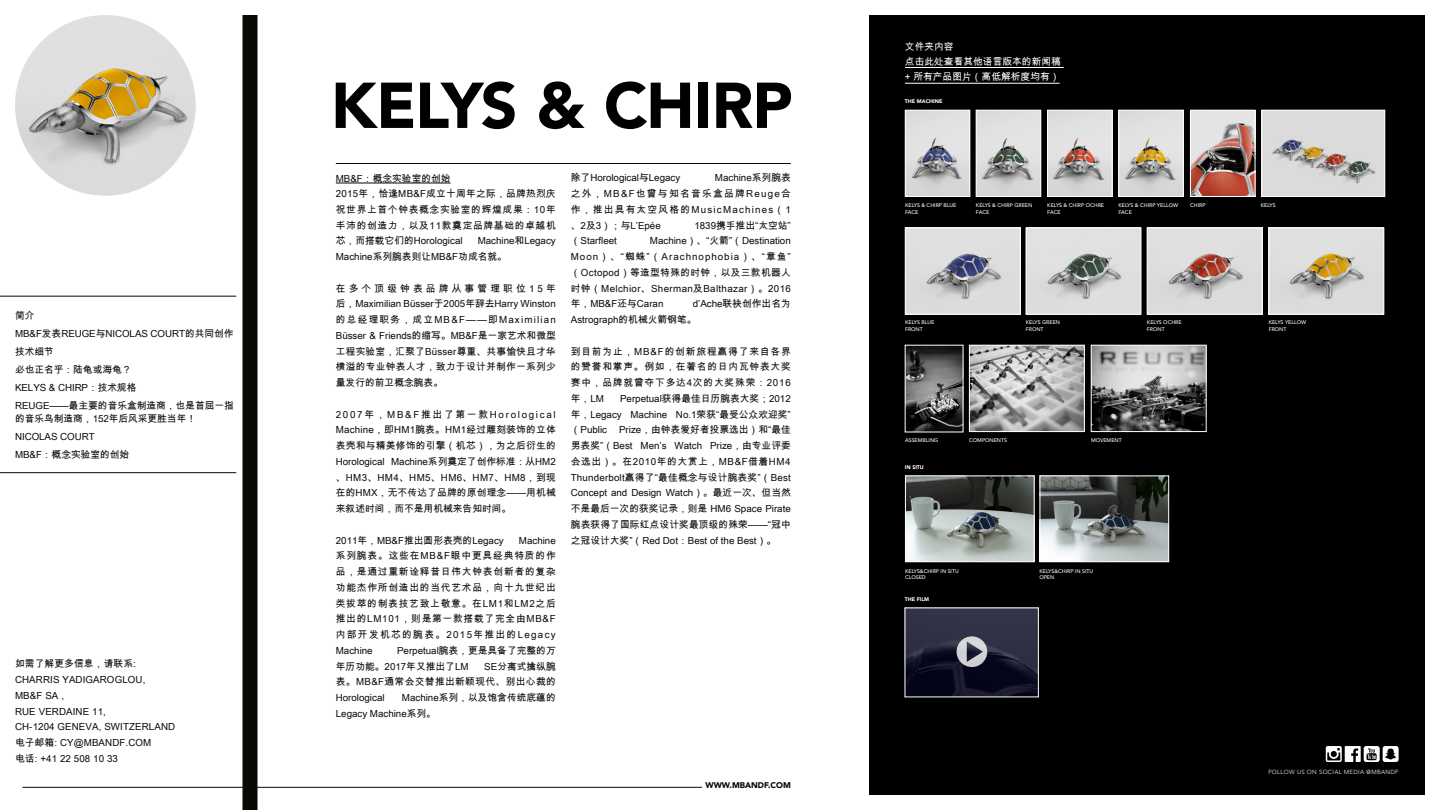
<style>
.page{position:relative;width:1440px;height:810px;background:#fff}
.page>*{position:absolute;margin:0;border:0;box-sizing:border-box;transform-origin:0 0}
.t1{font:900 63.97px "Avenir";letter-spacing:-.02em;color:#000}
.t2{font:9.75px/15.8px "Arial Unicode MS";color:#0b0904;text-align:justify}
.t3{font:9.75px/15.8px "Arial Unicode MS";letter-spacing:.025em;color:#0b0904}
.t4{font:9.75px/14.8px "Arial Unicode MS";color:#fff}
.t5{font:900 8.25px "Avenir";color:#000}
.t6{font:300 6px "Avenir";letter-spacing:.05em;color:#fff}
.t7{font:500 5.25px/6.8px "Avenir LT Std";color:#fff}
.t8{font:900 5.25px "Avenir LT Std";color:#fff}
</style>
<div class="page">
<hr style="left:22px;top:787px;width:680px;height:1px;background:#0b0904">
<hr style="left:336px;top:163px;width:455px;height:1px;background:#0b0904">
<img style="left:15px;top:15px;width:181px;height:181px;border-radius:90px">
<div style="left:242px;top:15px;width:15px;height:795px;background:#0b0904"></div>
<hr style="left:0;top:296px;width:236px;height:1px;background:#0b0904">
<hr style="left:0;top:472px;width:236px;height:1px;background:#0b0904">
<div style="left:869px;top:15px;width:556px;height:780px;background:#000"></div>
<div style="left:1383px;top:746px;width:16px;height:16px;background:#fff;border-radius:3px"></div>
<svg style="left:1385px;top:749px;width:11px;height:10px"></svg>
<svg style="left:1326px;top:746px;width:35px;height:16px"></svg>
<svg style="left:1364px;top:746px;width:16px;height:16px"></svg>
<svg style="left:1367px;top:748px;width:10px;height:12px"></svg>
<hr style="left:336px;top:183px;width:115px;height:1px;background:#0b0904">
<hr style="left:905px;top:67px;width:159px;height:1px;background:#fff">
<hr style="left:905px;top:83px;width:155px;height:1px;background:#fff">
<img style="left:907px;top:610px;width:130px;height:85px">
<svg style="left:957px;top:636px;width:30px;height:31px"></svg>
<img style="left:907px;top:112px;width:61px;height:83px">
<div style="left:905px;top:110px;width:65px;height:87px;border:1px solid #fff"></div>
<img style="left:1042px;top:478px;width:125px;height:82px">
<div style="left:1040px;top:476px;width:129px;height:86px;border:1px solid #fff"></div>
<img style="left:907px;top:478px;width:125px;height:82px">
<div style="left:905px;top:476px;width:129px;height:86px;border:1px solid #fff"></div>
<img style="left:907px;top:230px;width:111px;height:82px">
<div style="left:905px;top:228px;width:115px;height:86px;border:1px solid #fff"></div>
<img style="left:907px;top:347px;width:54px;height:83px">
<img style="left:1028px;top:230px;width:111px;height:82px">
<div style="left:1026px;top:228px;width:115px;height:86px;border:1px solid #fff"></div>
<img style="left:971px;top:347px;width:112px;height:83px">
<div style="left:969px;top:345px;width:116px;height:87px;border:1px solid #fff"></div>
<img style="left:1149px;top:230px;width:111px;height:82px">
<div style="left:1147px;top:228px;width:115px;height:86px;border:1px solid #fff"></div>
<img style="left:1093px;top:347px;width:111px;height:83px">
<div style="left:1091px;top:345px;width:115px;height:87px;border:1px solid #fff"></div>
<img style="left:1271px;top:230px;width:111px;height:82px">
<div style="left:1269px;top:228px;width:115px;height:86px;border:1px solid #fff"></div>
<img style="left:978px;top:112px;width:61px;height:83px">
<div style="left:976px;top:110px;width:65px;height:87px;border:1px solid #fff"></div>
<img style="left:1049px;top:112px;width:61px;height:83px">
<div style="left:1047px;top:110px;width:65px;height:87px;border:1px solid #fff"></div>
<img style="left:1121px;top:112px;width:61px;height:83px">
<div style="left:1119px;top:110px;width:65px;height:87px;border:1px solid #fff"></div>
<img style="left:1192px;top:112px;width:61px;height:83px">
<div style="left:1190px;top:110px;width:65px;height:87px;border:1px solid #fff"></div>
<img style="left:1264px;top:112px;width:119px;height:83px">
<div style="left:1262px;top:110px;width:123px;height:87px;border:1px solid #fff"></div>
<p class="t2" style="left:15px;top:306px;width:220px;line-height:18px;text-align:left">简介<br>MB&amp;F发表REUGE与NICOLAS COURT的共同创作技术细节<br>必也正名乎：陆龟或海龟？<br>KELYS &amp; CHIRP：技术规格<br>REUGE——最主要的音乐盒制造商，也是首屈一指</p>
<p class="t2" style="left:15px;top:410px;width:183px;line-height:18px;text-align:left">的音乐鸟制造商，152年后风采更胜当年！<br>NICOLAS COURT<br>MB&amp;F：概念实验室的创始</p>
<p class="t2" style="left:15px;top:656px;width:162px;text-align:left">如需了解更多信息，请联系:<br>CHARRIS YADIGAROGLOU,<br>MB&amp;F SA ,<br>RUE VERDAINE 11,<br>CH-1204 GENEVA, SWITZERLAND电子邮箱: CY@MBANDF.COM<br>电话: +41 22 508 10 33</p>
<h1 class="t1" style="left:331px;top:51px;width:463px">KELYS &amp; CHIRP</h1>
<p class="t3" style="left:336px;top:170px;width:221px">MB&amp;F：概念实验室的创始<br>2015年，恰逢MB&amp;F成立十周年之际，品牌热烈庆祝世界上首个钟表概念实验室的辉煌成果：10年丰沛的创造力，以及11款奠定品牌基础的卓越机芯，而搭载它们的Horological</p>
<p class="t2" style="left:336px;top:233px;width:221px;text-indent:142px">Machine和Legacy<br>Machine系列腕表则让MB&amp;F功成名就。</p>
<p class="t2" style="left:336px;top:280px;width:222px">在多个顶级钟表品牌从事管理职位15年后，Maximilian Büsser于2005年辞去Harry Winston的总经理职务，成立MB&amp;F——即Maximilian Büsser &amp; Friends的缩写。MB&amp;F是一家艺术和微型工程实验室，汇聚了Büsser尊重、共事愉快且才华横溢的专业钟表人才，致力于设计并制作一系列少量发行的前卫概念腕表。</p>
<p class="t2" style="left:336px;top:406px;width:222px">2007年，MB&amp;F推出了第一款Horological Machine，即HM1腕表。HM1经过雕刻装饰的立体表壳和与精美修饰的引擎（机芯），为之后衍生的Horological Machine系列奠定了创作标准：从HM2、HM3、HM4、HM5、HM6、HM7、HM8，到现在的HMX，无不传达了品牌的原创理念——用机械来叙述时间，而不是用机械来告知时间。</p>
<p class="t2" style="left:336px;top:532px;width:169px">2011年，MB&amp;F推出圆形表壳的Legacy</p>
<p class="t2" style="left:336px;top:532px;width:221px;text-indent:183px">Machine系列腕表。这些在MB&amp;F眼中更具经典特质的作品，是通过重新诠释昔日伟大钟表创新者的复杂功能杰作所创造出的当代艺术品，向十九世纪出类拔萃的制表技艺致上敬意。在LM1和LM2之后推出的LM101，则是第一款搭载了完全由MB&amp;F内部开发机芯的腕表。2015年推出的Legacy Machine</p>
<p class="t2" style="left:336px;top:642px;width:221px;text-indent:61px">Perpetual腕表，更是具备了完整的万年历功能。2017年又推出了LM</p>
<p class="t2" style="left:336px;top:658px;width:222px;text-indent:148px">SE分离式擒纵腕表。MB&amp;F通常会交替推出新颖现代、别出心裁的Horological</p>
<p class="t2" style="left:336px;top:690px;width:221px;text-indent:66px">Machine系列，以及饱含传统底蕴的<br>Legacy Machine系列。</p>
<p class="t2" style="left:571px;top:170px;width:111px">除了Horological与Legacy</p>
<p class="t2" style="left:571px;top:170px;width:222px;text-indent:144px">Machine系列腕表之外，MB&amp;F也曾与知名音乐盒品牌Reuge合作，推出具有太空风格的MusicMachines（1、2及3）；与L’Epée</p>
<p class="t2" style="left:694px;top:217px;width:98px">1839携手推出“太空站”</p>
<p class="t2" style="left:571px;top:233px;width:222px;text-indent:79px">Machine）、“火箭”（Destination Moon）、“蜘蛛”（Arachnophobia）、“章鱼”（Octopod）等造型特殊的时钟，以及三款机器人时钟（Melchior、Sherman及Balthazar）。2016年，MB&amp;F还与Caran</p>
<p class="t2" style="left:571px;top:233px;width:48px">（Starfleet</p>
<p class="t2" style="left:571px;top:296px;width:222px;text-indent:122px">d’Ache联袂创作出名为<br>Astrograph的机械火箭钢笔。</p>
<p class="t2" style="left:571px;top:343px;width:221px">到目前为止，MB&amp;F的创新旅程赢得了来自各界的赞誉和掌声。例如，在著名的日内瓦钟表大奖赛中，品牌就曾夺下多达4次的大奖殊荣：2016年，LM</p>
<p class="t2" style="left:571px;top:390px;width:222px;text-indent:49px">Perpetual获得最佳日历腕表大奖；2012年，Legacy Machine No.1荣获“最受公众欢迎奖”（Public Prize，由钟表爱好者投票选出）和“最佳男表奖”（Best Men’s Watch Prize，由专业评委会选出）。在2010年的大赏上，MB&amp;F借着HM4<br>Thunderbolt赢得了“最佳概念与设计腕表奖”（Best Concept and Design Watch）。最近一次、但当然不是最后一次的获奖记录，则是 HM6 Space Pirate腕表获得了国际红点设计奖最顶级的殊荣——“冠中之冠设计大奖”（Red Dot：Best of the Best）。</p>
<p class="t5" style="left:705px;top:778px;width:87px">WWW.MBANDF.COM</p>
<p class="t4" style="left:905px;top:39px;width:157px">文件夹内容<br>点击此处查看其他语言版本的新闻稿</p>
<p class="t4" style="left:905px;top:69px;width:156px">+ 所有产品图片（高低解析度均有）</p>
<p class="t8" style="left:905px;top:98px;width:39px">THE MACHINE</p>
<p class="t7" style="left:905px;top:202px;width:53px">KELYS &amp; CHIRP BLUE<br>FACE</p>
<p class="t7" style="left:976px;top:202px;width:58px">KELYS &amp; CHIRP GREEN<br>FACE</p>
<p class="t7" style="left:1047px;top:202px;width:58px">KELYS &amp; CHIRP OCHRE<br>FACE</p>
<p class="t7" style="left:1119px;top:202px;width:61px">KELYS &amp; CHIRP YELLOW<br>FACE</p>
<p class="t7" style="left:1190px;top:202px;width:17px">CHIRP</p>
<p class="t7" style="left:1261px;top:202px;width:16px">KELYS</p>
<p class="t7" style="left:905px;top:319px;width:31px">KELYS BLUE<br>FRONT</p>
<p class="t7" style="left:1026px;top:319px;width:36px">KELYS GREEN<br>FRONT</p>
<p class="t7" style="left:1147px;top:319px;width:36px">KELYS OCHRE<br>FRONT</p>
<p class="t7" style="left:905px;top:437px;width:35px">ASSEMBLING</p>
<p class="t8" style="left:905px;top:464px;width:20px">IN SITU</p>
<p class="t7" style="left:969px;top:437px;width:39px">COMPONENTS</p>
<p class="t7" style="left:1091px;top:437px;width:32px">MOVEMENT</p>
<p class="t7" style="left:1269px;top:319px;width:39px">KELYS YELLOW<br>FRONT</p>
<p class="t7" style="left:905px;top:567px;width:55px">KELYS&amp;CHIRP IN SITU<br>CLOSED</p>
<p class="t7" style="left:1039px;top:567px;width:55px">KELYS&amp;CHIRP IN SITU<br>OPEN</p>
<p class="t8" style="left:905px;top:596px;width:26px">THE FILM</p>
<p class="t6" style="left:1268px;top:768px;width:132px">FOLLOW US ON SOCIAL MEDIA @MBANDF</p>
</div>
